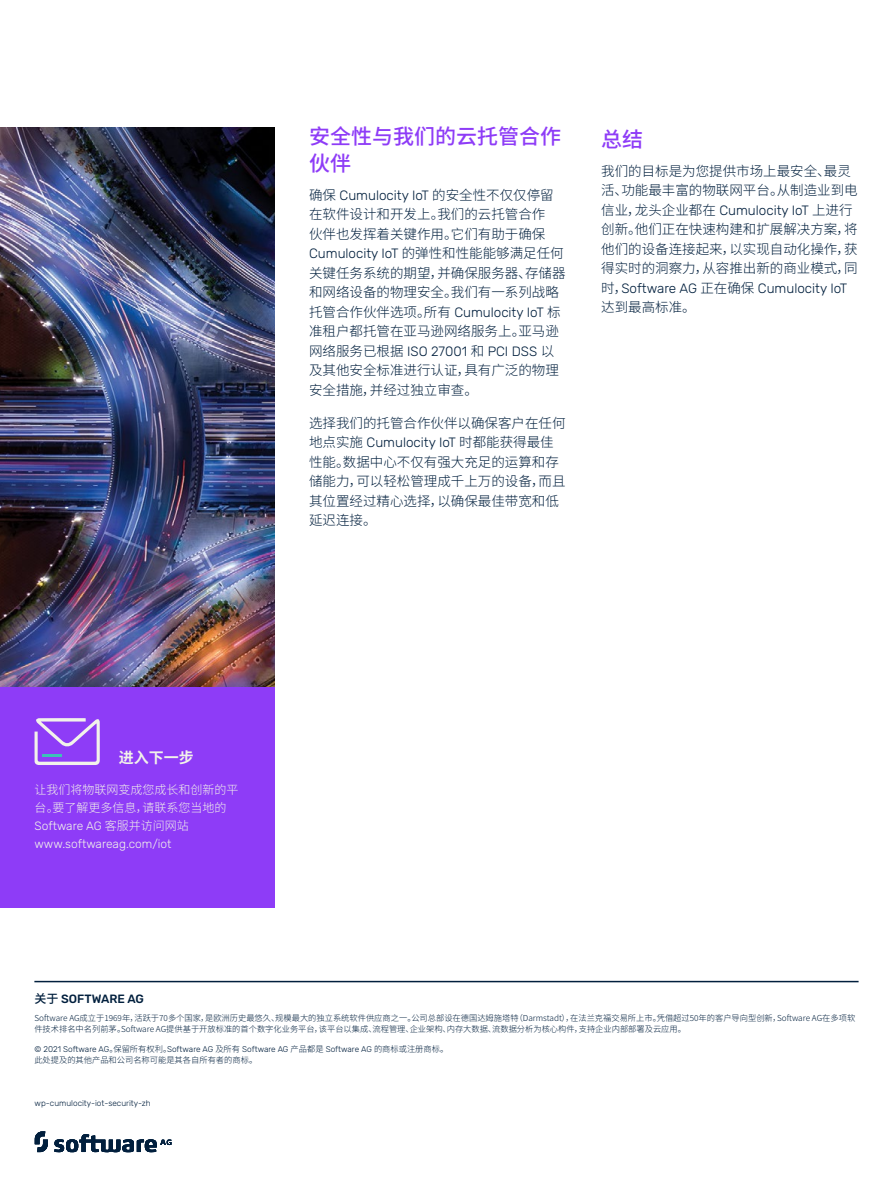
<style>
.page{position:relative;width:893px;height:1187px;background:#fff}
.page>*{position:absolute;margin:0;border:0;box-sizing:border-box;transform-origin:0 0}
.t1{font:500 21px/27px "Source Han Sans CN";color:#8e3cf7}
.t2{font:700 15px "Source Han Sans CN";color:#f2f2ea}
.t3{font:300 13.5px/19.5px "Source Han Sans CN";color:#011f3d}
.t4{font:300 13.5px "Rubik";color:#011f3d}
.t5{font:300 12px/18px "Rubik";color:#f2f2ea}
.t6{font:300 12px/18px "Source Han Sans CN";color:#f2f2ea}
.t7{font:500 12px "Rubik";color:#011f3d}
.t8{font:300 8.25px/11.2px "Source Han Sans CN";color:#011f3d}
.t9{font:300 8.25px "Rubik";color:#011f3d}
.s1{font-family:"Source Han Sans CN"}
</style>
<div class="page">
<img style="left:0;top:128px;width:275px;height:558px">
<div style="left:0;top:686px;width:275px;height:221px;background:#8e3cf7"></div>
<svg style="left:35px;top:718px;width:65px;height:47px"></svg>
<hr style="left:43px;top:754px;width:19px;height:3px;background:#3cc1b7">
<svg style="left:35px;top:1131px;width:136px;height:21px"></svg>
<hr style="left:34px;top:980px;width:825px;height:2px;background:#011f3d">
<h1 class="t1" style="left:309px;top:124px;width:254px">安全性与我们的云托管合作伙伴</h1>
<p class="t4" style="left:309px;top:187px;width:246px"><span class="s1">确保</span> Cumulocity IoT <span class="s1">的安全性不仅仅停留</span></p>
<p class="t3" style="left:309px;top:205px;width:238px">在软件设计和开发上。我们的云托管合作伙伴也发挥着关键作用。它们有助于确保</p>
<p class="t4" style="left:309px;top:246px;width:256px">Cumulocity IoT <span class="s1">的弹性和性能能够满足任何</span></p>
<p class="t3" style="left:309px;top:263px;width:258px">关键任务系统的期望，并确保服务器、存储器和网络设备的物理安全。我们有一系列战略</p>
<p class="t4" style="left:309px;top:304px;width:253px"><span class="s1">托管合作伙伴选项。所有</span> Cumulocity IoT <span class="s1">标</span></p>
<p class="t3" style="left:309px;top:322px;width:251px">准租户都托管在亚马逊网络服务上。亚马逊</p>
<p class="t4" style="left:309px;top:343px;width:247px"><span class="s1">网络服务已根据</span> ISO 27001 <span class="s1">和</span> PCI DSS <span class="s1">以</span></p>
<p class="t3" style="left:309px;top:361px;width:251px">及其他安全标准进行认证，具有广泛的物理安全措施，并经过独立审查。</p>
<p class="t3" style="left:309px;top:413px;width:258px">选择我们的托管合作伙伴以确保客户在任何</p>
<p class="t4" style="left:309px;top:435px;width:246px"><span class="s1">地点实施</span> Cumulocity IoT <span class="s1">时都能获得最佳</span></p>
<p class="t3" style="left:309px;top:452px;width:258px">性能。数据中心不仅有强大充足的运算和存储能力，可以轻松管理成千上万的设备，而且其位置经过精心选择，以确保最佳带宽和低延迟连接。</p>
<h1 class="t1" style="left:601px;top:126px;width:43px">总结</h1>
<p class="t3" style="left:601px;top:161px;width:258px">我们的目标是为您提供市场上最安全、最灵活、功能最丰富的物联网平台。从制造业到电</p>
<p class="t4" style="left:601px;top:202px;width:253px"><span class="s1">信业，龙头企业都在</span> Cumulocity IoT <span class="s1">上进行</span></p>
<p class="t3" style="left:601px;top:220px;width:258px;text-align:justify">创新。他们正在快速构建和扩展解决方案，将他们的设备连接起来，以实现自动化操作，获得实时的洞察力，从容推出新的商业模式，同</p>
<p class="t4" style="left:601px;top:280px;width:248px"><span class="s1">时，</span>Software AG <span class="s1">正在确保</span> Cumulocity IoT</p>
<p class="t3" style="left:601px;top:298px;width:96px">达到最高标准。</p>
<p class="t2" style="left:119px;top:748px;width:76px">进入下一步</p>
<p class="t6" style="left:35px;top:780px;width:205px">让我们将物联网变成您成长和创新的平台。要了解更多信息，请联系您当地的</p>
<p class="t5" style="left:35px;top:816px;width:156px">Software AG <span class="s1">客服并访问网站</span>www.softwareag.com/iot</p>
<p class="t7" style="left:34px;top:991px;width:111px"><span class="s1">关于</span> SOFTWARE AG</p>
<p class="t8" style="left:34px;top:1012px;width:822px">Software AG成立于1969年，活跃于70多个国家，是欧洲历史最悠久、规模最大的独立系统软件供应商之一。公司总部设在德国达姆施塔特（Darmstadt），在法兰克福交易所上市。凭借超过50年的客户导向型创新，Software AG在多项软件技术排名中名列前茅。Software AG提供基于开放标准的首个数字化业务平台，该平台以集成、流程管理、企业架构、内存大数据、流数据分析为核心构件，支持企业内部部署及云应用。</p>
<p class="t9" style="left:34px;top:1044px;width:415px">© 2021 Software AG<span class="s1">。保留所有权利。</span>Software AG <span class="s1">及所有</span> Software AG <span class="s1">产品都是</span> Software AG <span class="s1">的商标或注册商标。</span></p>
<p class="t8" style="left:34px;top:1054px;width:224px">此处提及的其他产品和公司名称可能是其各自所有者的商标。</p>
<p class="t9" style="left:35px;top:1098px;width:118px">wp-cumulocity-iot-security-zh</p>
</div>
